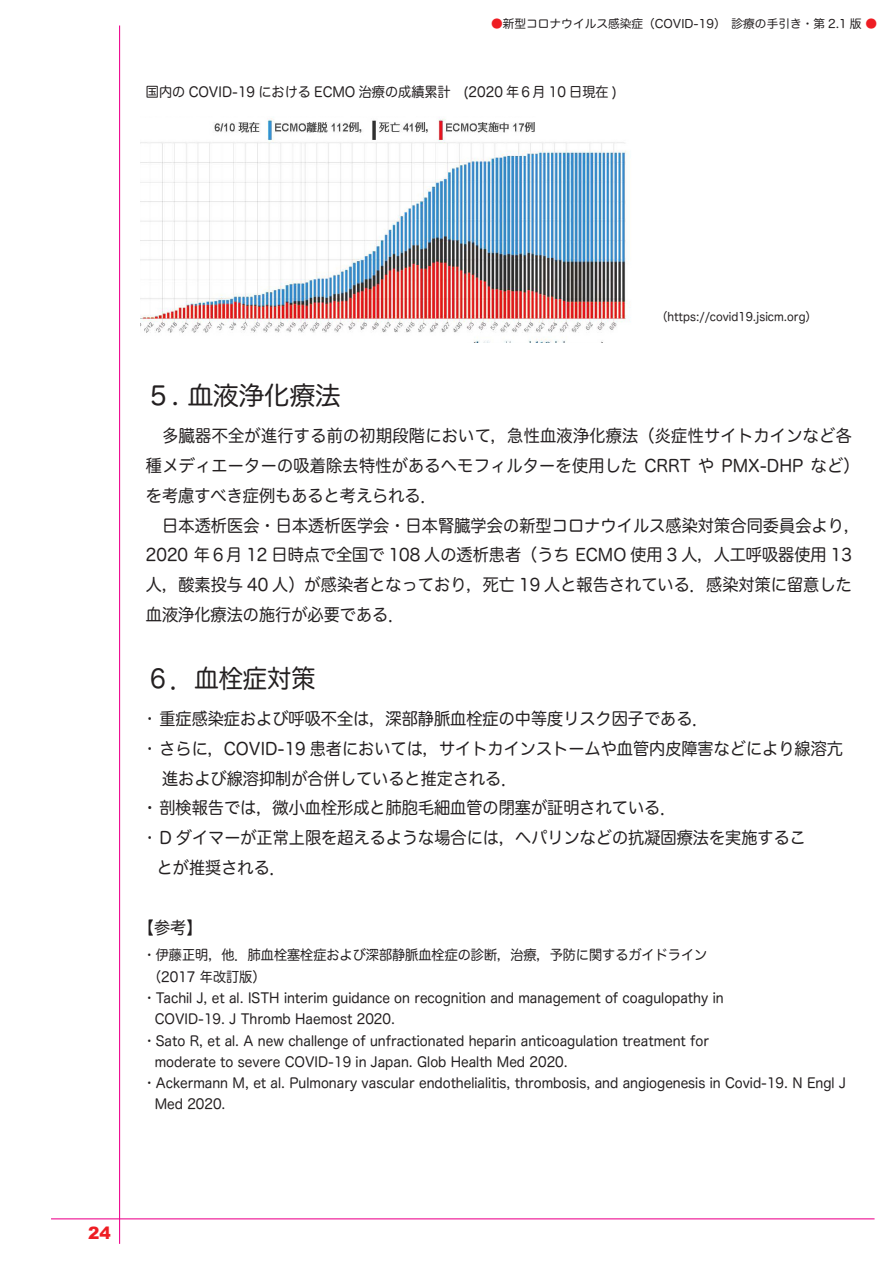
<style>
.page{position:relative;width:893px;height:1263px;background:#fff}
.page>*{position:absolute;margin:0;border:0;box-sizing:border-box;transform-origin:0 0}
.t1{font:25.5px "Hira Maru Pro N W4";color:#231f20}
.t2{font:25.5px "Hira Maru Pro N W4";color:#231f20;scale:.95 1}
.t3{font:16.95px/29.7px "Hira Maru Pro N W4";color:#231f20;scale:.95 1}
.t4{font:900 16.95px "Arial";color:#ee1d23}
.t5{font:13.8px "Hira Maru Pro N W4";color:#231f20;scale:.95 1}
.t6{font:11.7px "Hira Maru Pro N W4";color:#231f20}
.t7{font:11.7px "Hira Maru Pro N W4";color:#231f20;scale:.95 1}
.s1{color:#ee1d23}
</style>
<div class="page">
<hr style="left:119px;top:26px;width:1px;height:1218px;background:#ed028c">
<hr style="left:51px;top:1218px;width:823px;height:1px;background:#ed028c">
<img style="left:140px;top:118px;width:490px;height:224px">
<p class="t6" style="left:468px;top:13px;width:411px"><span class="s1">　　●</span>新型コロナウイルス感染症（COVID-19）　診療の手引き・第 2.1 版 <span class="s1">●</span></p>
<p class="t5" style="left:146px;top:80px;width:497px">国内の COVID-19 における ECMO 治療の成績累計　(2020 年６月 10 日現在 (</p>
<p class="t7" style="left:656px;top:306px;width:170px">（https://covid19.jsicm.org(</p>
<p class="t1" style="left:146px;top:373px;width:196px">５. 血液浄化療法</p>
<p class="t3" style="left:146px;top:420px;width:753px">　多臓器不全が進行する前の初期段階において，急性血液浄化療法（炎症性サイトカインなど各種メディエーターの吸着除去特性があるヘモフィルターを使用した CRRT や PMX-DHP など(を考慮すべき症例もあると考えられる．</p>
<p class="t3" style="left:146px;top:509px;width:753px">　日本透析医会・日本透析医学会・日本腎臓学会の新型コロナウイルス感染対策合同委員会より，2020 年６月 12 日時点で全国で 108 人の透析患者（うち ECMO 使用 3 人，人工呼吸器使用 13人，酸素投与 40 人）が感染者となっており，死亡 19 人と報告されている．感染対策に留意した血液浄化療法の施行が必要である．</p>
<p class="t2" style="left:146px;top:656px;width:180px">６．血栓症対策</p>
<p class="t3" style="left:146px;top:703px;width:594px">• 重症感染症および呼吸不全は，深部静脈血栓症の中等度リスク因子である．</p>
<p class="t3" style="left:146px;top:733px;width:735px">• さらに，COVID-19 患者においては，サイトカインストームや血管内皮障害などにより線溶亢</p>
<p class="t3" style="left:162px;top:762px;width:376px">進および線溶抑制が合併していると推定される．</p>
<p class="t3" style="left:142px;top:792px;width:564px">・剖検報告では，微小血栓形成と肺胞毛細血管の閉塞が証明されている．</p>
<p class="t3" style="left:146px;top:822px;width:696px">• D ダイマーが正常上限を超えるような場合には，ヘパリンなどの抗凝固療法を実施するこ</p>
<p class="t3" style="left:157px;top:852px;width:138px">とが推奨される．</p>
<p class="t3" style="left:138px;top:911px;width:70px">【参考【</p>
<p class="t5" style="left:143px;top:943px;width:596px">・伊藤正明，他．肺血栓塞栓症および深部静脈血栓症の診断，治療，予防に関するガイドライン</p>
<p class="t5" style="left:148px;top:964px;width:125px">（2017 年改訂版(</p>
<p class="t5" style="left:143px;top:986px;width:613px">・Tachil ,J et al. ISTH interim guidance on recognition and management of coagulopathy in</p>
<p class="t5" style="left:155px;top:1007px;width:254px">COVID-19. J Thromb Haemost 2020.</p>
<p class="t5" style="left:143px;top:1028px;width:598px">・Sato R, et al A. new challenge of unfractionated heparin anticoagulation treatment for</p>
<p class="t5" style="left:155px;top:1050px;width:436px">moderate to severe COVID-19 in Japan. Glob Health Med 2020.</p>
<p class="t5" style="left:143px;top:1071px;width:742px">・Ackermann M, et al. Pulmonary vascular endothelialitis, thrombosis, and angiogenesis in Covid-19. N Engl J</p>
<p class="t5" style="left:155px;top:1092px;width:76px">Med 2020.</p>
<p class="t4" style="left:88px;top:1221px;width:24px">24</p>
</div>
